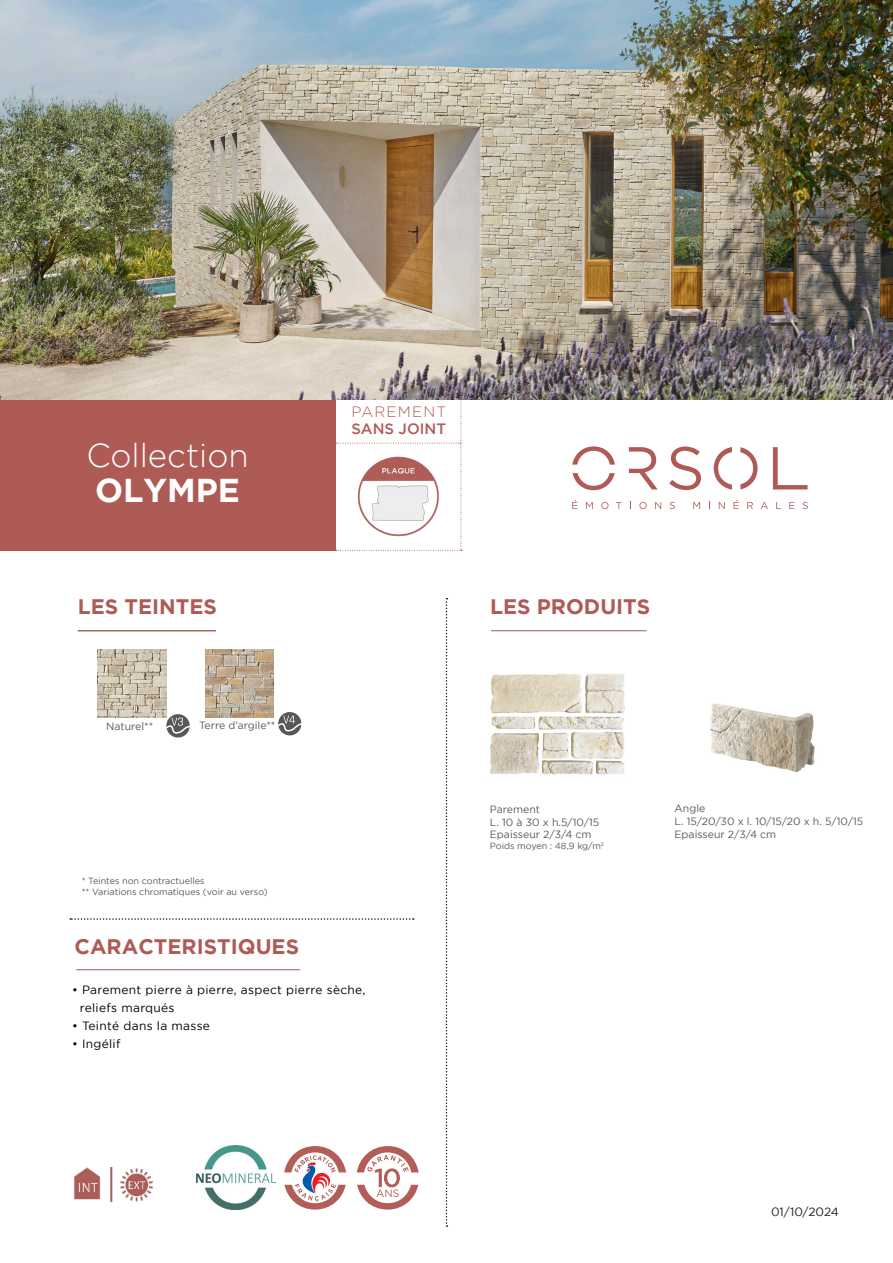
<style>
.page{position:relative;width:893px;height:1263px;background:#fff}
.page>*{position:absolute;margin:0;border:0;box-sizing:border-box;transform-origin:0 0}
.t1{font:300 33px "Gotham";color:#fff}
.t2{font:700 33px "Gotham";color:#fff}
.t3{font:700 21px "Gotham";color:#ae5b56}
.t4{font:500 15px "Gotham";color:#b15b56}
.t5{font:300 15px "Gotham";letter-spacing:.08em;color:#b15b56}
.t6{font:12px "Gotham";letter-spacing:.025em;color:#000001}
.t7{font:12px "Gotham";letter-spacing:-.005em;color:#231f20}
.t8{font:10.5px "Gotham";color:#57585a}
.t9{font:9px "Gotham";color:#57585a}
</style>
<div class="page">
<div style="left:0;top:400px;width:336px;height:151px;background:#ae5b56"></div>
<svg style="left:669px;top:446px;width:32px;height:44px"></svg>
<svg style="left:773px;top:447px;width:34px;height:42px"></svg>
<svg style="left:629px;top:447px;width:29px;height:42px"></svg>
<svg style="left:572px;top:446px;width:43px;height:19px"></svg>
<svg style="left:572px;top:473px;width:43px;height:17px"></svg>
<svg style="left:714px;top:447px;width:18px;height:43px"></svg>
<svg style="left:740px;top:447px;width:17px;height:42px"></svg>
<svg style="left:572px;top:500px;width:5px;height:9px"></svg>
<svg style="left:586px;top:502px;width:7px;height:7px"></svg>
<svg style="left:601px;top:502px;width:7px;height:7px"></svg>
<svg style="left:616px;top:502px;width:6px;height:7px"></svg>
<svg style="left:639px;top:502px;width:8px;height:7px"></svg>
<svg style="left:655px;top:502px;width:6px;height:7px"></svg>
<svg style="left:670px;top:502px;width:5px;height:7px"></svg>
<svg style="left:693px;top:502px;width:7px;height:7px"></svg>
<svg style="left:719px;top:502px;width:6px;height:7px"></svg>
<svg style="left:734px;top:500px;width:5px;height:9px"></svg>
<svg style="left:747px;top:502px;width:6px;height:7px"></svg>
<svg style="left:761px;top:502px;width:7px;height:7px"></svg>
<svg style="left:776px;top:502px;width:5px;height:7px"></svg>
<svg style="left:789px;top:502px;width:5px;height:7px"></svg>
<svg style="left:802px;top:502px;width:6px;height:7px"></svg>
<img style="left:74px;top:1167px;width:79px;height:34px">
<img style="left:0;top:0;width:893px;height:400px">
<svg style="left:446px;top:598px;width:1px;height:629px"></svg>
<hr style="left:78px;top:630px;width:138px;height:1px;background:#a05a56">
<hr style="left:491px;top:630px;width:156px;height:1px;background:#a05a56">
<svg style="left:70px;top:918px;width:344px;height:2px"></svg>
<hr style="left:76px;top:969px;width:224px;height:1px;background:#a05a56">
<svg style="left:284px;top:1146px;width:62px;height:63px"></svg>
<img style="left:196px;top:1145px;width:79px;height:65px">
<svg style="left:357px;top:1146px;width:62px;height:63px"></svg>
<svg style="left:336px;top:399px;width:126px;height:152px"></svg>
<img style="left:353px;top:451px;width:90px;height:89px">
<svg style="left:166px;top:714px;width:24px;height:23px"></svg>
<svg style="left:166px;top:718px;width:24px;height:17px"></svg>
<img style="left:205px;top:649px;width:68px;height:68px">
<img style="left:98px;top:649px;width:68px;height:68px">
<div style="left:278px;top:712px;width:23px;height:23px;background:#57585a;border-radius:50%"></div>
<svg style="left:278px;top:715px;width:24px;height:18px"></svg>
<img style="left:490px;top:674px;width:135px;height:101px">
<img style="left:710px;top:703px;width:105px;height:69px">
<p class="t1" style="left:86px;top:438px;width:164px">Collection</p>
<p class="t2" style="left:95px;top:471px;width:146px">OLYMPE</p>
<p class="t5" style="left:351px;top:404px;width:96px">PAREMENT</p>
<p class="t4" style="left:351px;top:420px;width:96px">SANS JOINT</p>
<p class="t3" style="left:78px;top:594px;width:141px">LES TEINTES</p>
<p class="t3" style="left:490px;top:594px;width:162px">LES PRODUITS</p>
<p class="t8" style="left:106px;top:721px;width:49px">Naturel**</p>
<p class="t8" style="left:199px;top:720px;width:78px">Terre d’argile**</p>
<p class="t9" style="left:82px;top:876px;width:124px">* Teintes non contractuelles</p>
<p class="t9" style="left:82px;top:886px;width:188px">** Variations chromatiques (voir au verso)</p>
<p class="t3" style="left:75px;top:935px;width:226px">CARACTERISTIQUES</p>
<p class="t6" style="left:72px;top:983px;width:295px">• Parement pierre à pierre, aspect pierre sèche,</p>
<p class="t6" style="left:80px;top:1001px;width:96px">reliefs marqués</p>
<p class="t6" style="left:72px;top:1019px;width:139px">• Teinté dans la masse</p>
<p class="t6" style="left:72px;top:1037px;width:50px">• Ingélif</p>
<p class="t8" style="left:490px;top:804px;width:52px">Parement</p>
<p class="t8" style="left:490px;top:816px;width:111px">L. 10 à 30 x h.5/10/15</p>
<p class="t8" style="left:490px;top:829px;width:103px">Epaisseur 2/3/4 cm</p>
<p class="t9" style="left:490px;top:841px;width:116px">Poids moyen : 48,9 kg/m<sup>2</sup></p>
<p class="t8" style="left:675px;top:803px;width:32px">Angle</p>
<p class="t8" style="left:675px;top:815px;width:190px">L. 15/20/30 x l. 10/15/20 x h. 5/10/15</p>
<p class="t8" style="left:675px;top:828px;width:103px">Epaisseur 2/3/4 cm</p>
<p class="t7" style="left:771px;top:1205px;width:69px">01/10/2024</p>
</div>
